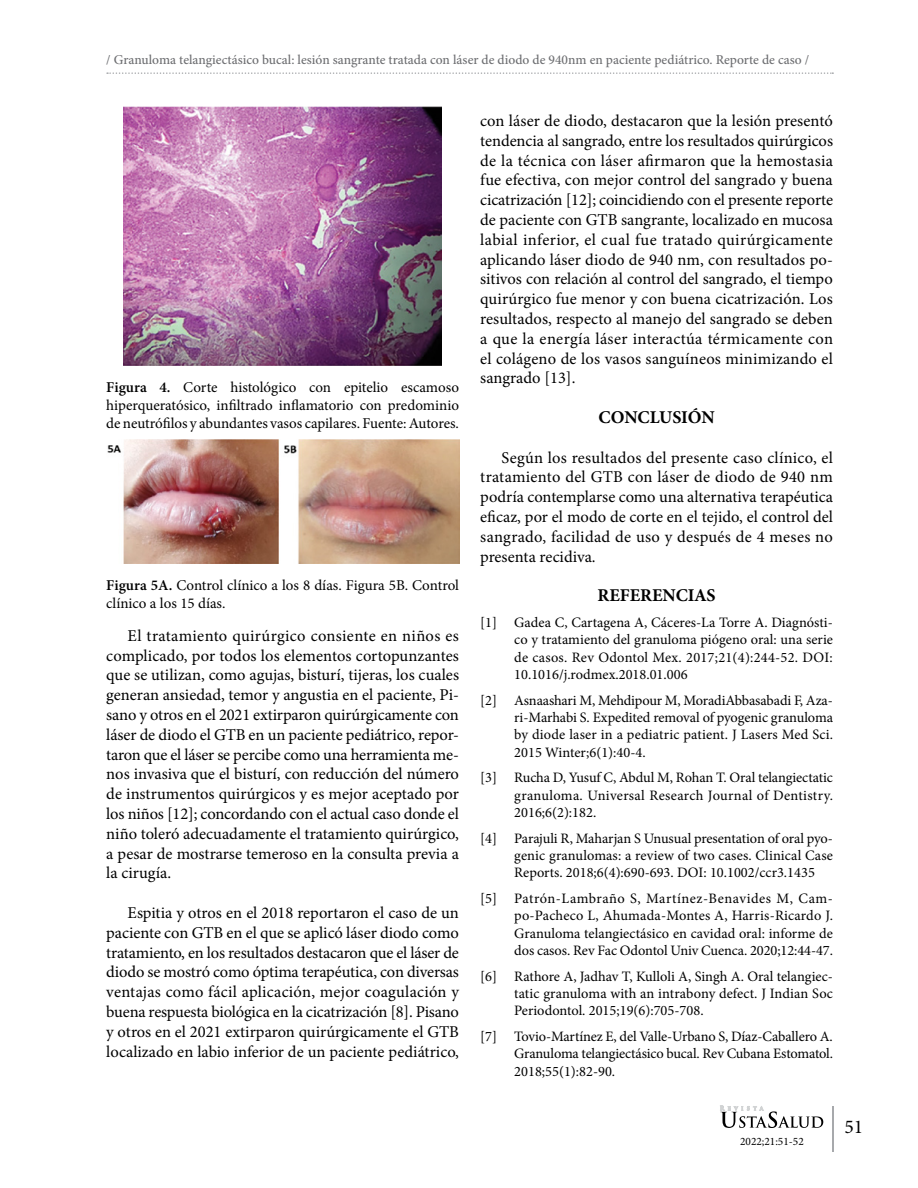
<style>
.page{position:relative;width:918px;height:1188px;background:#fff}
.page>*{position:absolute;margin:0;border:0;box-sizing:border-box;transform-origin:0 0}
.t1{font:19.5px "Minion Pro";color:#000}
.t2{font:700 18px "Minion Pro";color:#000}
.t3{font:16.5px/19.8px "Minion Pro";letter-spacing:.005em;color:#000;text-align:justify}
.t4{font:15px/18px "Minion Pro";color:#000;text-align:justify}
.t5{font:14.4px/17.2px "Minion Pro";color:#000;text-align:justify}
.t6{font:500 13.5px "Minion Pro";color:#6d6e71}
.t7{font:11.4px "Minion Pro";color:#000}
.s1{font-weight:600}
</style>
<div class="page">
<svg style="left:107px;top:72px;width:726px;height:2px"></svg>
<svg style="left:720px;top:1106px;width:103px;height:22px"></svg>
<hr style="left:832px;top:1106px;width:2px;height:45px;background:#a7a9ac">
<img style="left:124px;top:106px;width:317px;height:259px">
<img style="left:107px;top:439px;width:352px;height:124px">
<p class="t6" style="left:106px;top:50px;width:705px">/ Granuloma telangiectásico bucal: lesión sangrante tratada con láser de diodo de 940nm en paciente pediátrico. Reporte de caso /</p>
<p class="t4" style="left:106px;top:378px;width:354px"><span class="s1">Figura 4.</span> Corte histológico con epitelio escamoso hiperqueratósico, infiltrado inflamatorio con predominio de neutrófilos y abundantes vasos capilares. Fuente: Autores.</p>
<p class="t4" style="left:106px;top:576px;width:354px"><span class="s1">Figura 5A.</span> Control clínico a los 8 días. Figura 5B. Control clínico a los 15 días.</p>
<p class="t3" style="left:106px;top:626px;width:354px;text-indent:21px">El tratamiento quirúrgico consiente en niños es complicado, por todos los elementos cortopunzantes que se utilizan, como agujas, bisturí, tijeras, los cuales generan ansiedad, temor y angustia en el paciente, Pi&shy;sano y otros en el 2021 extirparon quirúrgicamente con láser de diodo el GTB en un paciente pediátrico, repor&shy;taron que el láser se percibe como una herramienta me&shy;nos invasiva que el bisturí, con reducción del número de instrumentos quirúrgicos y es mejor aceptado por los niños [12]; concordando con el actual caso donde el niño toleró adecuadamente el tratamiento quirúrgico, a pesar de mostrarse temeroso en la consulta previa a la cirugía.</p>
<p class="t3" style="left:106px;top:903px;width:354px;text-indent:21px">Espitia y otros en el 2018 reportaron el caso de un paciente con GTB en el que se aplicó láser diodo como tratamiento, en los resultados destacaron que el láser de diodo se mostró como óptima terapéutica, con diversas ventajas como fácil aplicación, mejor coagulación y buena respuesta biológica en la cicatrización [8]. Pisano y otros en el 2021 extirparon quirúrgicamente el GTB localizado en labio inferior de un paciente pediátrico,</p>
<p class="t3" style="left:480px;top:111px;width:354px">con láser de diodo, destacaron que la lesión presentó tendencia al sangrado, entre los resultados quirúrgicos de la técnica con láser afirmaron que la hemostasia fue efectiva, con mejor control del sangrado y buena cicatrización [12]; coincidiendo con el presente reporte de paciente con GTB sangrante, localizado en mucosa labial inferior, el cual fue tratado quirúrgicamente aplicando láser diodo de 940 nm, con resultados po&shy;sitivos con relación al control del sangrado, el tiempo quirúrgico fue menor y con buena cicatrización. Los resultados, respecto al manejo del sangrado se deben a que la energía láser interactúa térmicamente con el colágeno de los vasos sanguíneos minimizando el sangrado [13].</p>
<p class="t2" style="left:599px;top:405px;width:118px">CONCLUSIÓN</p>
<p class="t3" style="left:480px;top:448px;width:354px;text-indent:21px">Según los resultados del presente caso clínico, el tratamiento del GTB con láser de diodo de 940 nm podría contemplarse como una alternativa terapéutica eficaz, por el modo de corte en el tejido, el control del sangrado, facilidad de uso y después de 4 meses no presenta recidiva.</p>
<p class="t2" style="left:598px;top:583px;width:120px">REFERENCIAS</p>
<p class="t5" style="left:514px;top:614px;width:320px;text-indent:-34px">[1] Gadea C, Cartagena A, Cáceres-La Torre A. Diagnósti&shy;co y tratamiento del granuloma piógeno oral: una serie de casos. Rev Odontol Mex. 2017;21(4):244-52. DOI:<br>10.1016/j.rodmex.2018.01.006</p>
<p class="t5" style="left:514px;top:692px;width:320px;text-indent:-34px">[2] Asnaashari M, Mehdipour M, MoradiAbbasabadi F, Aza&shy;ri-Marhabi S. Expedited removal of pyogenic granuloma by diode laser in a pediatric patient. J Lasers Med Sci.<br>2015 Winter;6(1):40-4.</p>
<p class="t5" style="left:514px;top:769px;width:320px;text-indent:-34px">[3] Rucha D, Yusuf C, Abdul M, Rohan T. Oral telangiectatic granuloma. Universal Research Journal of Dentistry.<br>2016;6(2):182.</p>
<p class="t5" style="left:514px;top:830px;width:320px;text-indent:-34px">[4] Parajuli R, Maharjan S Unusual presentation of oral pyo&shy;genic granulomas: a review of two cases. Clinical Case Reports. 2018;6(4):690-693. DOI: 10.1002/ccr3.1435</p>
<p class="t5" style="left:514px;top:890px;width:320px;text-indent:-34px">[5] Patrón-Lambraño S, Martínez-Benavides M, Cam&shy;po-Pacheco L, Ahumada-Montes A, Harris-Ricardo J.<br>Granuloma telangiectásico en cavidad oral: informe de dos casos. Rev Fac Odontol Univ Cuenca. 2020;12:44-47.</p>
<p class="t5" style="left:514px;top:967px;width:320px;text-indent:-34px">[6] Rathore A, Jadhav T, Kulloli A, Singh A. Oral telangiec&shy;tatic granuloma with an intrabony defect. J Indian Soc Periodontol. 2015;19(6):705-708.</p>
<p class="t5" style="left:514px;top:1028px;width:320px;text-indent:-34px">[7] Tovio-Martínez E, del Valle-Urbano S, Díaz-Caballero A.<br>Granuloma telangiectásico bucal. Rev Cubana Estomatol.<br>2018;55(1):82-90.</p>
<p class="t7" style="left:740px;top:1134px;width:65px">2022;21:51-52</p>
<p class="t1" style="left:844px;top:1114px;width:20px">51</p>
</div>
